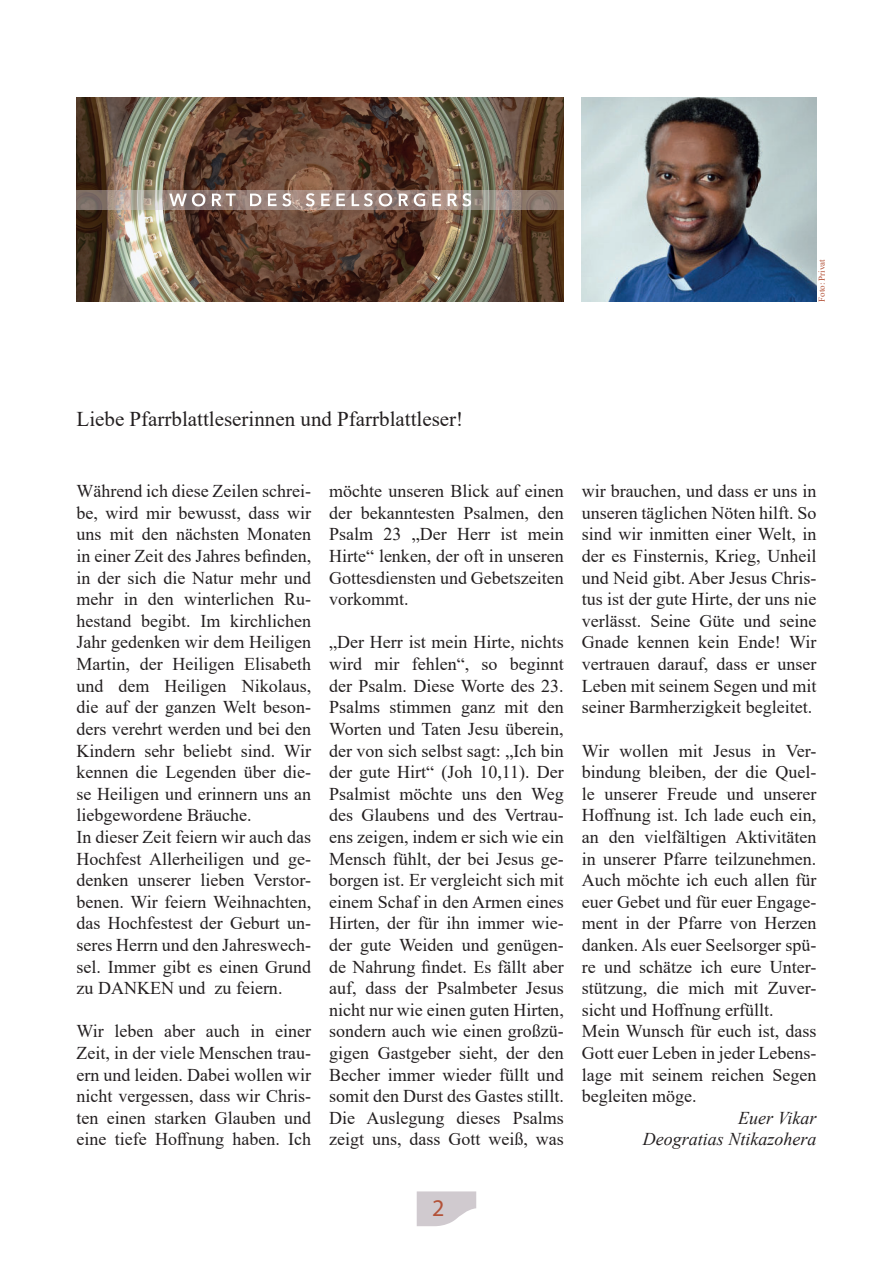
<style>
.page{position:relative;width:893px;height:1263px;background:#fff}
.page>*{position:absolute;margin:0;border:0;box-sizing:border-box;transform-origin:0 0}
.t1{font:24px "Myriad Pro";color:#b35238}
.t2{font:21px "Times New Roman";color:#231f20}
.t3{font:18px/21.6px "Times New Roman";color:#231f20;text-align:justify}
.t4{font:italic 18px "Times New Roman";color:#231f20}
.t5{font:9px "Times New Roman";color:#b35238}
</style>
<div class="page">
<svg style="left:417px;top:1191px;width:59px;height:35px;background:#d7d2d6"></svg>
<img style="left:582px;top:98px;width:234px;height:204px">
<img style="left:77px;top:98px;width:487px;height:204px">
<svg style="left:77px;top:190px;width:487px;height:20px;background:#9b8980"></svg>
<svg style="left:169px;top:193px;width:36px;height:13px"></svg>
<svg style="left:212px;top:194px;width:24px;height:12px"></svg>
<svg style="left:250px;top:194px;width:11px;height:12px"></svg>
<svg style="left:268px;top:193px;width:23px;height:13px"></svg>
<svg style="left:306px;top:193px;width:9px;height:13px"></svg>
<svg style="left:321px;top:194px;width:9px;height:12px"></svg>
<svg style="left:336px;top:194px;width:9px;height:12px"></svg>
<svg style="left:352px;top:193px;width:21px;height:13px"></svg>
<svg style="left:379px;top:193px;width:13px;height:13px"></svg>
<svg style="left:399px;top:194px;width:9px;height:12px"></svg>
<svg style="left:414px;top:193px;width:11px;height:13px"></svg>
<svg style="left:432px;top:194px;width:9px;height:12px"></svg>
<svg style="left:448px;top:193px;width:23px;height:13px"></svg>
<p class="t5" style="left:815px;top:302px;width:44px;rotate:-90deg">Foto: Privat</p>
<p class="t2" style="left:77px;top:404px;width:388px">Liebe Pfarrblattleserinnen und Pfarrblattleser!</p>
<p class="t3" style="left:77px;top:480px;width:236px">Während ich diese Zeilen schrei&shy;be, wird mir bewusst, dass wir uns mit den nächsten Monaten in einer Zeit des Jahres befinden, in der sich die Natur mehr und mehr in den winterlichen Ru&shy;hestand begibt. Im kirchlichen Jahr gedenken wir dem Heiligen Martin, der Heiligen Elisabeth und dem Heiligen Nikolaus, die auf der ganzen Welt beson&shy;ders verehrt werden und bei den Kindern sehr beliebt sind. Wir kennen die Legenden über die&shy;se Heiligen und erinnern uns an liebgewordene Bräuche.</p>
<p class="t3" style="left:77px;top:825px;width:236px">In dieser Zeit feiern wir auch das Hochfest Allerheiligen und ge&shy;denken unserer lieben Verstor&shy;benen. Wir feiern Weihnachten, das Hochfestest der Geburt un&shy;seres Herrn und den Jahreswech&shy;sel. Immer gibt es einen Grund zu DANKEN und zu feiern.</p>
<p class="t3" style="left:77px;top:1020px;width:236px">Wir leben aber auch in einer Zeit, in der viele Menschen trau&shy;ern und leiden. Dabei wollen wir nicht vergessen, dass wir Chris&shy;ten einen starken Glauben und eine tiefe Hoffnung haben. Ich</p>
<p class="t3" style="left:329px;top:480px;width:236px">möchte unseren Blick auf einen der bekanntesten Psalmen, den Psalm 23 „Der Herr ist mein Hirte“ lenken, der oft in unseren Gottesdiensten und Gebetszeiten vorkommt.</p>
<p class="t3" style="left:329px;top:631px;width:236px">„Der Herr ist mein Hirte, nichts wird mir fehlen“, so beginnt der Psalm. Diese Worte des 23.<br>Psalms stimmen ganz mit den Worten und Taten Jesu überein, der von sich selbst sagt: „Ich bin der gute Hirt“ (Joh 10,11). Der Psalmist möchte uns den Weg des Glaubens und des Vertrau&shy;ens zeigen, indem er sich wie ein Mensch fühlt, der bei Jesus ge&shy;borgen ist. Er vergleicht sich mit einem Schaf in den Armen eines Hirten, der für ihn immer wie&shy;der gute Weiden und genügen&shy;de Nahrung findet. Es fällt aber auf, dass der Psalmbeter Jesus nicht nur wie einen guten Hirten, sondern auch wie einen großzü&shy;gigen Gastgeber sieht, der den Becher immer wieder füllt und somit den Durst des Gastes stillt.</p>
<p class="t3" style="left:329px;top:1106px;width:236px">Die Auslegung dieses Psalms zeigt uns, dass Gott weiß, was</p>
<p class="t3" style="left:582px;top:480px;width:236px">wir brauchen, und dass er uns in unseren täglichen Nöten hilft. So sind wir inmitten einer Welt, in der es Finsternis, Krieg, Unheil und Neid gibt. Aber Jesus Chris&shy;tus ist der gute Hirte, der uns nie verlässt. Seine Güte und seine Gnade kennen kein Ende! Wir vertrauen darauf, dass er unser Leben mit seinem Segen und mit seiner Barmherzigkeit begleitet.</p>
<p class="t3" style="left:582px;top:739px;width:236px">Wir wollen mit Jesus in Ver&shy;bindung bleiben, der die Quel&shy;le unserer Freude und unserer Hoffnung ist. Ich lade euch ein, an den vielfältigen Aktivitäten in unserer Pfarre teilzunehmen.<br>Auch möchte ich euch allen für euer Gebet und für euer Engage&shy;ment in der Pfarre von Herzen danken. Als euer Seelsorger spü&shy;re und schätze ich eure Unter&shy;stützung, die mich mit Zuver&shy;sicht und Hoffnung erfüllt.</p>
<p class="t3" style="left:582px;top:1020px;width:236px">Mein Wunsch für euch ist, dass Gott euer Leben in jeder Lebens&shy;lage mit seinem reichen Segen begleiten möge.</p>
<p class="t4" style="left:738px;top:1105px;width:80px">Euer Vikar</p>
<p class="t4" style="left:643px;top:1127px;width:175px">Deogratias Ntikazohera</p>
<h1 class="t1" style="left:432px;top:1193px;width:14px">2</h1>
</div>
